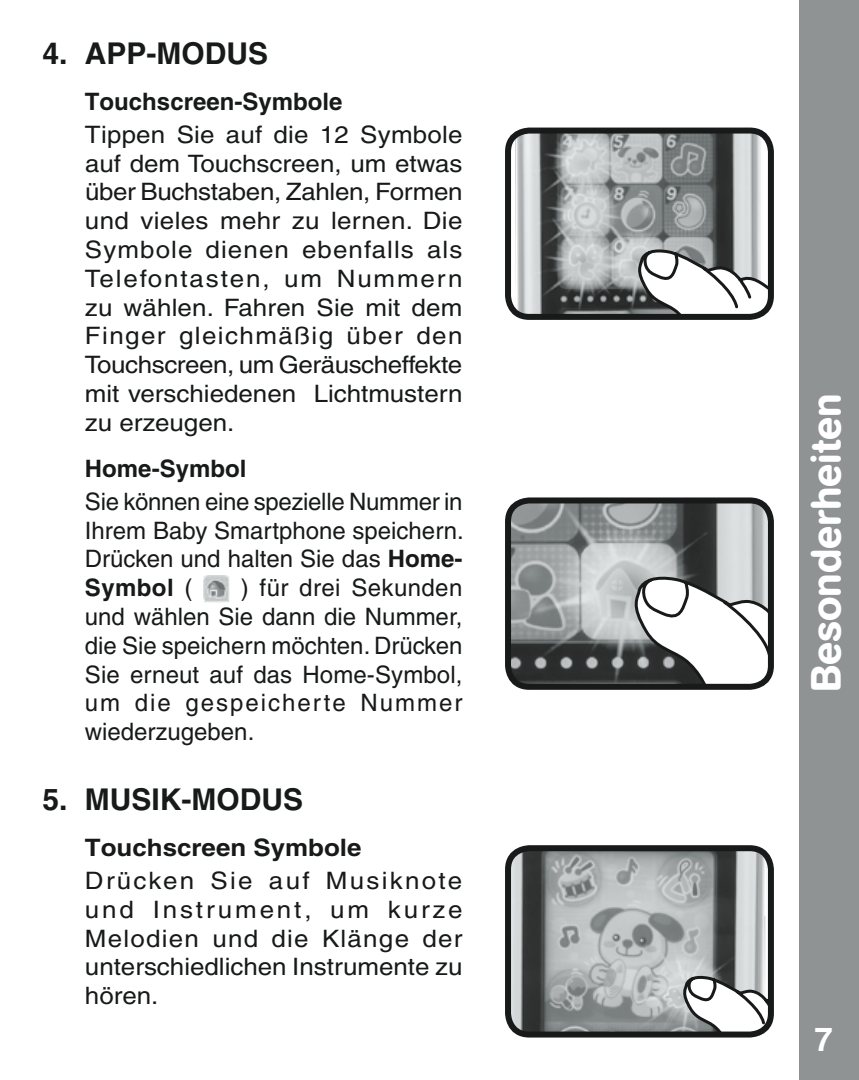
<style>
.page{position:relative;width:859px;height:1080px;background:#fff}
.page>*{position:absolute;margin:0;border:0;box-sizing:border-box;transform-origin:0 0}
.t1{font:500 42px "AG Book Rounded";color:#fff}
.t2{font:700 33px "Helvetica";color:#fff}
.t3{font:700 30px "Helvetica";color:#171a19}
.t4{font:500 24px/28.8px "Helvetica";color:#171a19;text-align:justify;scale:1.08 1}
.t5{font:500 24px/28.8px "Helvetica";color:#171a19;text-align:justify}
.t6{font:700 24px "Helvetica";color:#171a19}
.t7{font:700 24px "Helvetica";color:#171a19;scale:1.08 1}
.s1{font-weight:700}
</style>
<div class="page">
<div style="left:799px;top:0;width:60px;height:1080px;background:#8f9394"></div>
<img style="left:203px;top:576px;width:27px;height:26px">
<img style="left:512px;top:504px;width:255px;height:179px">
<svg style="left:616px;top:572px;width:151px;height:111px"></svg>
<div style="left:505px;top:497px;width:269px;height:193px;border:6px solid #171a19;border-radius:21px"></div>
<img style="left:512px;top:852px;width:255px;height:179px">
<svg style="left:671px;top:972px;width:96px;height:59px"></svg>
<div style="left:505px;top:845px;width:269px;height:193px;border:6px solid #171a19;border-radius:21px"></div>
<img style="left:512px;top:135px;width:112px;height:178px">
<svg style="left:624px;top:131px;width:143px;height:182px"></svg>
<div style="left:505px;top:128px;width:269px;height:192px;border:6px solid #171a19;border-radius:21px"></div>
<p class="t3" style="left:42px;top:35px;width:227px">4. APP-MODUS</p>
<p class="t6" style="left:85px;top:87px;width:259px">Touchscreen-Symbole</p>
<p class="t4" style="left:85px;top:120px;width:351px">Tippen Sie auf die 12 Symbole auf dem Touchscreen, um etwas über Buchstaben, Zahlen, Formen und vieles mehr zu lernen. Die Symbole dienen ebenfalls als Telefontasten, um Nummern zu wählen. Fahren Sie mit dem Finger gleichmäßig über den Touchscreen, um Geräuscheffekte mit verschiedenen Lichtmustern zu erzeugen.</p>
<p class="t6" style="left:85px;top:454px;width:163px">Home-Symbol</p>
<p class="t5" style="left:85px;top:487px;width:380px;text-indent:-42px">Sie können eine spezielle Nummer in Ihrem Baby Smartphone speichern.<br>Drücken und halten Sie das <span class="s1">Home-Symbol</span> (</p>
<p class="t5" style="left:85px;top:573px;width:379px;text-indent:156px">) für drei Sekunden und wählen Sie dann die Nummer, die Sie speichern möchten. Drücken Sie erneut auf das Home-Symbol, um die gespeicherte Nummer wiederzugeben.</p>
<p class="t3" style="left:42px;top:781px;width:262px">5. MUSIK-MODUS</p>
<p class="t7" style="left:85px;top:833px;width:258px">Touchscreen Symbole</p>
<p class="t4" style="left:42px;top:866px;width:29px">D</p>
<p class="t4" style="left:85px;top:866px;width:351px;text-indent:21px">rücken Sie auf Musiknote und I nstrument, um kurze Melodien und die Klänge der unterschiedlichen I nstrumente zu hören.</p>
<h1 class="t1" style="left:802px;top:692px;width:300px;rotate:-90deg">Besonderheiten</h1>
<h2 class="t2" style="left:814px;top:1020px;width:20px">7</h2>
</div>
